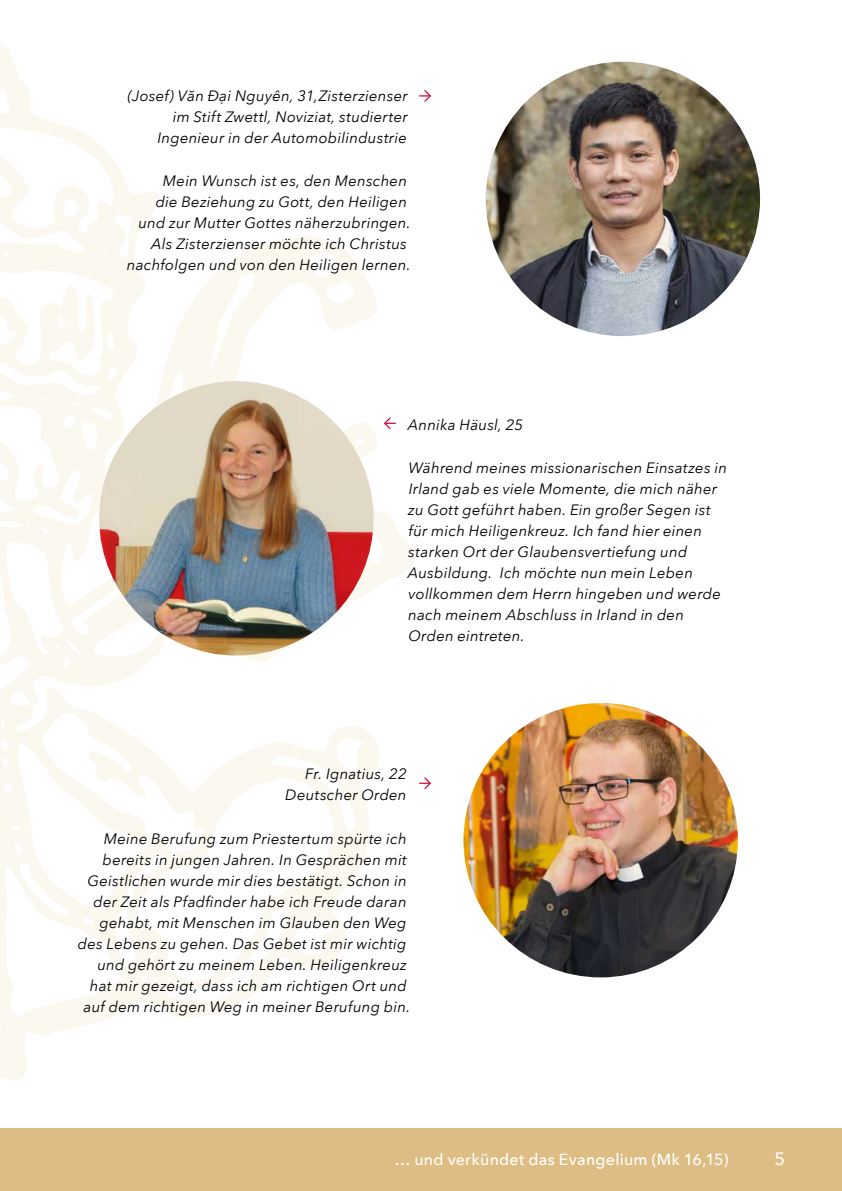
<style>
.page{position:relative;width:842px;height:1191px;background:#fff}
.page>*{position:absolute;margin:0;border:0;box-sizing:border-box;transform-origin:0 0}
.t1{font:500 18px "Avenir Next";color:#fff}
.t2{font:500 16px "Avenir Next";letter-spacing:.015em;color:#fff}
.t3{font:italic 15px/21px "Avenir Next";letter-spacing:.015em;color:#000;text-align:right}
</style>
<div class="page">
<div style="left:0;top:1128px;width:842px;height:63px;background:#ddbd83"></div>
<svg style="left:0;top:44px;width:420px;height:1037px"></svg>
<img style="left:486px;top:62px;width:274px;height:274px">
<svg style="left:420px;top:90px;width:11px;height:12px"></svg>
<img style="left:463px;top:703px;width:275px;height:274px">
<svg style="left:420px;top:777px;width:11px;height:12px"></svg>
<img style="left:99px;top:381px;width:275px;height:274px">
<svg style="left:383px;top:416px;width:12px;height:14px"></svg>
<p class="t3" style="left:128px;top:84px;width:281px">(Josef) Văn Đại Nguyên, 31,Zisterzienser im Stift Zwettl, Noviziat, studierter<br>Ingenieur in der Automobilindustrie</p>
<p class="t3" style="left:127px;top:170px;width:285px">Mein Wunsch ist es, den Menschen<br>die Beziehung zu Gott, den Heiligen<br>und zur Mutter Gottes näherzubringen.<br>Als Zisterzienser möchte ich Christus nachfolgen und von den Heiligen lernen.</p>
<p class="t3" style="left:408px;top:413px;width:117px">Annika Häusl, 25</p>
<p class="t3" style="left:408px;top:457px;width:321px;text-align:left">Während meines missionarischen Einsatzes in Irland gab es viele Momente, die mich näher zu Gott geführt haben. Ein großer Segen ist für mich Heiligenkreuz. Ich fand hier einen starken Ort der Glaubensvertiefung und Ausbildung. Ich möchte nun mein Leben vollkommen dem Herrn hingeben und werde nach meinem Abschluss in Irland in den Orden eintreten.</p>
<p class="t3" style="left:285px;top:762px;width:123px">Fr. Ignatius, 22<br>Deutscher Orden</p>
<p class="t3" style="left:78px;top:827px;width:334px">Meine Berufung zum Priestertum spürte ich bereits in jungen Jahren. In Gesprächen mit Geistlichen wurde mir dies bestätigt. Schon in der Zeit als Pfadfinder habe ich Freude daran gehabt, mit Menschen im Glauben den Weg des Lebens zu gehen. Das Gebet ist mir wichtig und gehört zu meinem Leben. Heiligenkreuz hat mir gezeigt, dass ich am richtigen Ort und auf dem richtigen Weg in meiner Berufung bin.</p>
<p class="t2" style="left:394px;top:1145px;width:336px">… und verkündet das Evangelium (Mk 16,15)</p>
<p class="t1" style="left:774px;top:1143px;width:12px">5</p>
</div>
